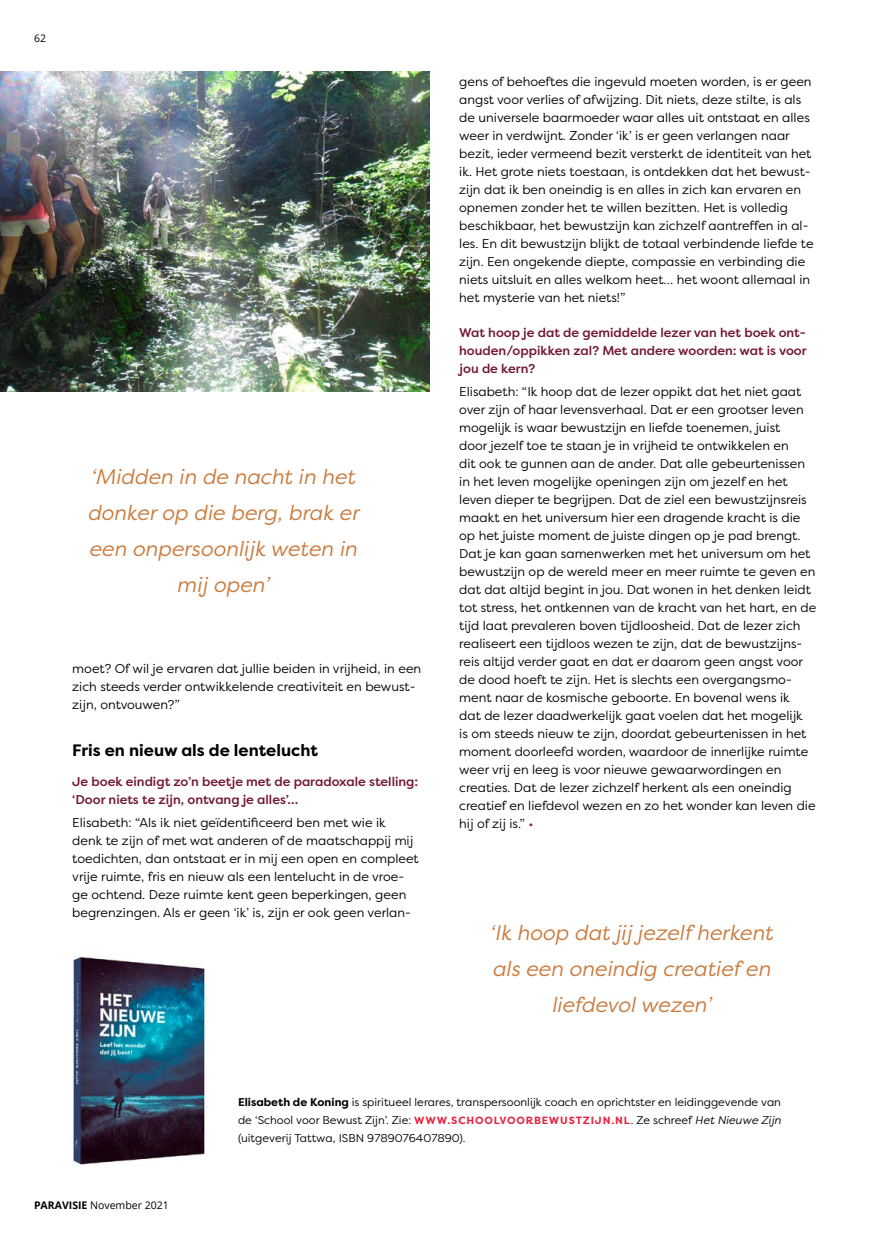
<style>
.page{position:relative;width:893px;height:1234px;background:#fff}
.page>*{position:absolute;margin:0;border:0;box-sizing:border-box;transform-origin:0 0}
.t1{font:italic 21px/36px "Filson Pro";color:#ca7a3d;text-align:center}
.t2{font:700 16.5px "Filson Pro";color:#000}
.t3{font:12.75px/18px "Filson Pro";color:#000}
.t4{font:500 12.75px/18px "Filson Pro";color:#721534}
.t5{font:11.25px/18px "Filson Pro";color:#000;text-align:justify}
.t6{font:10.5px "Open Sans";color:#000}
.s1{color:#7b285f}
.s2{font-weight:700}
.s3{font-weight:700;font-size:10.5px;color:#e6213e}
.s4{font-style:italic}
</style>
<div class="page">
<img style="left:0;top:71px;width:429px;height:320px">
<img style="left:72px;top:956px;width:135px;height:209px">
<p class="t6" style="left:34px;top:31px;width:14px">62</p>
<h1 class="t1" style="left:87px;top:458px;width:273px">‘Midden in de nacht in het donker op die berg, brak er een onpersoonlijk weten in mij open’</h1>
<p class="t3" style="left:72px;top:659px;width:350px">moet? Of wil je ervaren dat jullie beiden in vrijheid, in een zich steeds verder ontwikkelende creativiteit en bewust&shy;zijn, ontvouwen?”</p>
<p class="t2" style="left:72px;top:739px;width:247px">Fris en nieuw als de lentelucht</p>
<p class="t4" style="left:72px;top:772px;width:348px">Je boek eindigt zo’n beetje met de paradoxale stelling: ‘Door niets te zijn, ontvang je alles’…</p>
<p class="t3" style="left:72px;top:812px;width:348px">Elisabeth: “Als ik niet geïdentificeerd ben met wie ik denk te zijn of met wat anderen of de maatschappij mij toedichten, dan ontstaat er in mij een open en compleet vrije ruimte, fris en nieuw als een lentelucht in de vroe&shy;ge ochtend. Deze ruimte kent geen beperkingen, geen begrenzingen. Als er geen ‘ik’ is, zijn er ook geen verlan-</p>
<p class="t3" style="left:459px;top:72px;width:356px">gens of behoeftes die ingevuld moeten worden, is er geen angst voor verlies of afwijzing. Dit niets, deze stilte, is als de universele baarmoeder waar alles uit ontstaat en alles weer in verdwijnt. Zonder ‘ik’ is er geen verlangen naar bezit, ieder vermeend bezit versterkt de identiteit van het ik. Het grote niets toestaan, is ontdekken dat het bewust&shy;zijn dat ik ben oneindig is en alles in zich kan ervaren en opnemen zonder het te willen bezitten. Het is volledig beschikbaar, het bewustzijn kan zichzelf aantreffen in al&shy;les. En dit bewustzijn blijkt de totaal verbindende liefde te zijn. Een ongekende diepte, compassie en verbinding die niets uitsluit en alles welkom heet… het woont allemaal in het mysterie van het niets!”</p>
<p class="t4" style="left:459px;top:323px;width:349px;text-align:justify">Wat hoop je dat de gemiddelde lezer van het boek ont&shy;houden/oppikken zal? Met andere woorden: wat is voor jou de kern?</p>
<p class="t3" style="left:459px;top:382px;width:359px">Elisabeth: “Ik hoop dat de lezer oppikt dat het niet gaat over zijn of haar levensverhaal. Dat er een grootser leven mogelijk is waar bewustzijn en liefde toenemen, juist<br>door jezelf toe te staan je in vrijheid te ontwikkelen en<br>dit ook te gunnen aan de ander. Dat alle gebeurtenissen in het leven mogelijke openingen zijn om jezelf en het leven dieper te begrijpen. Dat de ziel een bewustzijnsreis maakt en het universum hier een dragende kracht is die op het juiste moment de juiste dingen op je pad brengt.<br>Dat je kan gaan samenwerken met het universum om het bewustzijn op de wereld meer en meer ruimte te geven en dat dat altijd begint in jou. Dat wonen in het denken leidt tot stress, het ontkennen van de kracht van het hart, en de tijd laat prevaleren boven tijdloosheid. Dat de lezer zich realiseert een tijdloos wezen te zijn, dat de bewustzijns&shy;reis altijd verder gaat en dat er daarom geen angst voor de dood hoeft te zijn. Het is slechts een overgangsmo&shy;ment naar de kosmische geboorte. En bovenal wens ik<br>dat de lezer daadwerkelijk gaat voelen dat het mogelijk<br>is om steeds nieuw te zijn, doordat gebeurtenissen in het moment doorleefd worden, waardoor de innerlijke ruimte weer vrij en leeg is voor nieuwe gewaarwordingen en creaties. Dat de lezer zichzelf herkent als een oneindig creatief en liefdevol wezen en zo het wonder kan leven die hij of zij is.” <span class="s1">•</span></p>
<h1 class="t1" style="left:490px;top:913px;width:285px">‘Ik hoop dat jij jezelf herkent als een oneindig creatief en liefdevol wezen’</h1>
<p class="t5" style="left:238px;top:1092px;width:544px"><span class="s2">Elisabeth de Koning</span> is spiritueel lerares, transpersoonlijk coach en oprichtster en leidinggevende van de ‘School voor Bewust Zijn’. Zie: <span class="s3">WWW.SCHOOLVOORBEWUSTZIJN.NL</span>. Ze schreef <span class="s4">Het Nieuwe Zijn </span>(uitgeverij Tattwa, ISBN 9789076407890).</p>
<p class="t6" style="left:34px;top:1197px;width:136px"><span class="s2">PARAVISIE</span> November 2021</p>
</div>
